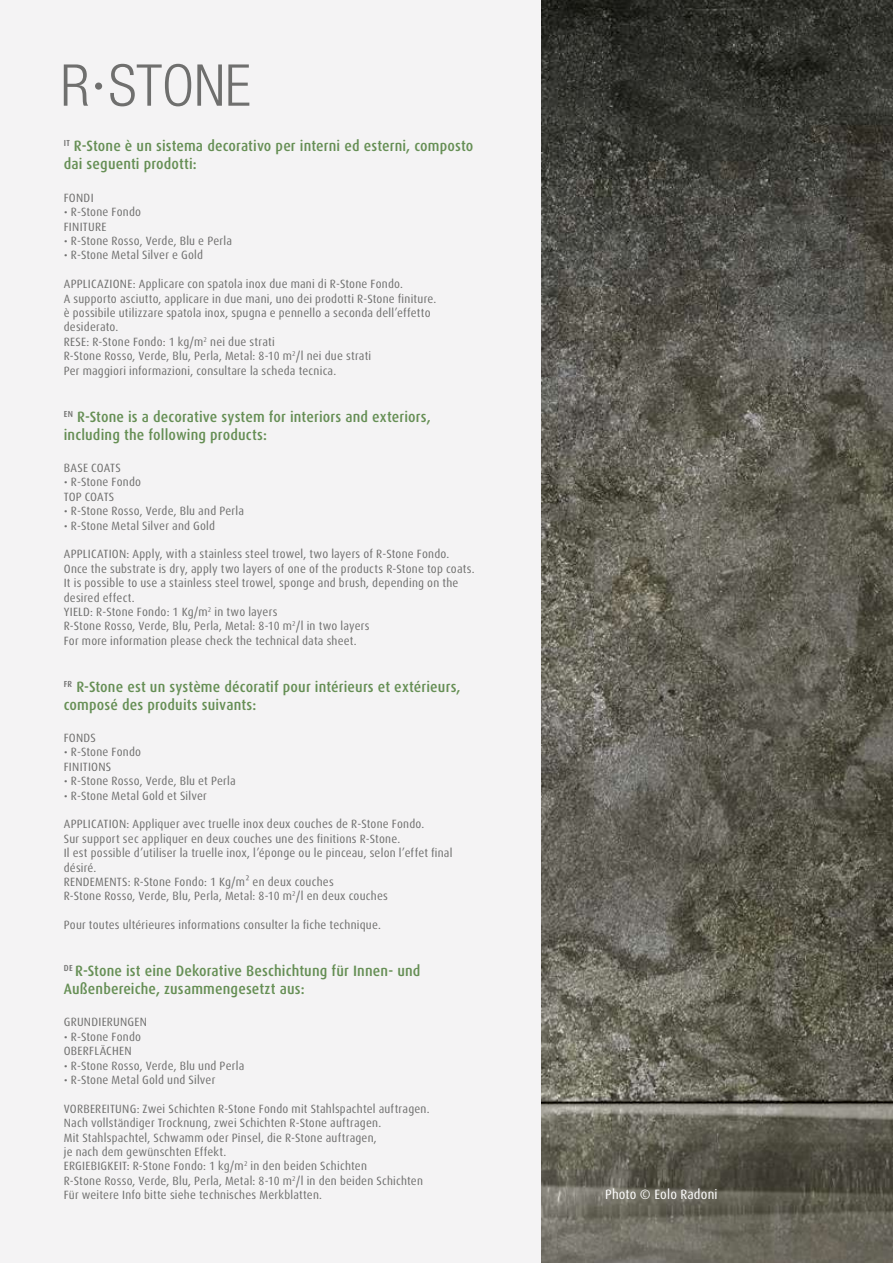
<style>
.page{position:relative;width:893px;height:1263px;background:#f4f3f4}
.page>*{position:absolute;margin:0;border:0;box-sizing:border-box;transform-origin:0 0}
.t1{font:500 15px/18px "Dax Condensed";letter-spacing:.01em;color:#668f55;scale:1.08 1}
.t2{font:condensed 13.5px "Dax Pro";letter-spacing:.015em;color:#fff;scale:1.08 1}
.t3{font:condensed 12px/14.4px "Dax Pro";letter-spacing:.02em;color:#6f6f6e;scale:1.08 1}
</style>
<div class="page">
<img style="left:541px;top:0;width:352px;height:1263px">
<svg style="left:64px;top:64px;width:24px;height:42px"></svg>
<svg style="left:110px;top:64px;width:81px;height:42px"></svg>
<svg style="left:197px;top:64px;width:25px;height:42px"></svg>
<svg style="left:228px;top:64px;width:21px;height:42px"></svg>
<div style="left:95px;top:83px;width:7px;height:7px;background:#6f6f6e;border-radius:50%"></div>
<p class="t1" style="left:64px;top:137px;width:381px"><sup>IT</sup> R-Stone è un sistema decorativo per interni ed esterni, composto dai seguenti prodotti:</p>
<p class="t3" style="left:64px;top:191px;width:29px">FONDI</p>
<p class="t3" style="left:64px;top:205px;width:73px">• R-Stone Fondo<br>FINITURE</p>
<p class="t3" style="left:64px;top:234px;width:157px">• R-Stone Rosso, Verde, Blu e Perla</p>
<p class="t3" style="left:64px;top:248px;width:131px">• R-Stone Metal Silver e Gold</p>
<p class="t3" style="left:64px;top:277px;width:346px">APPLICAZIONE: Applicare con spatola inox due mani di R-Stone Fondo.<br>A supporto asciutto, applicare in due mani, uno dei prodotti R-Stone finiture. è possibile utilizzare spatola inox, spugna e pennello a seconda dell’effetto desiderato.<br>RESE: R-Stone Fondo: 1 kg/m<sup>2</sup> nei due strati<br>R-Stone Rosso, Verde, Blu, Perla, Metal: 8-10 m<sup>2</sup>/l nei due strati<br>Per maggiori informazioni, consultare la scheda tecnica.</p>
<p class="t1" style="left:64px;top:407px;width:341px"><sup>EN</sup> R-Stone is a decorative system for interiors and exteriors, including the following products:</p>
<p class="t3" style="left:64px;top:461px;width:54px">BASE COATS</p>
<p class="t3" style="left:64px;top:475px;width:73px">• R-Stone Fondo<br>TOP COATS</p>
<p class="t3" style="left:64px;top:504px;width:168px">• R-Stone Rosso, Verde, Blu and Perla</p>
<p class="t3" style="left:64px;top:518px;width:142px">• R-Stone Metal Silver and Gold</p>
<p class="t3" style="left:64px;top:547px;width:382px">APPLICATION: Apply, with a stainless steel trowel, two layers of R-Stone Fondo.<br>Once the substrate is dry, apply two layers of one of the products R-Stone top coats.<br>It is possible to use a stainless steel trowel, sponge and brush, depending on the desired effect.<br>YIELD: R-Stone Fondo: 1 Kg/m<sup>2</sup> in two layers<br>R-Stone Rosso, Verde, Blu, Perla, Metal: 8-10 m<sup>2</sup>/l in two layers<br>For more information please check the technical data sheet.</p>
<p class="t1" style="left:64px;top:677px;width:369px"><sup>FR</sup> R-Stone est un système décoratif pour intérieurs et extérieurs, composé des produits suivants:</p>
<p class="t3" style="left:64px;top:731px;width:31px">FONDS</p>
<p class="t3" style="left:64px;top:745px;width:73px">• R-Stone Fondo<br>FINITIONS</p>
<p class="t3" style="left:64px;top:774px;width:161px">• R-Stone Rosso, Verde, Blu et Perla</p>
<p class="t3" style="left:64px;top:788px;width:134px">• R-Stone Metal Gold et Silver</p>
<p class="t3" style="left:64px;top:817px;width:361px">APPLICATION: Appliquer avec truelle inox deux couches de R-Stone Fondo.<br>Sur support sec appliquer en deux couches une des finitions R-Stone.<br>Il est possible d’utiliser la truelle inox, l’éponge ou le pinceau, selon l’effet final désiré.<br>RENDEMENTS: R-Stone Fondo: 1 Kg/m² en deux couches<br>R-Stone Rosso, Verde, Blu, Perla, Metal: 8-10 m<sup>2</sup>/l en deux couches</p>
<p class="t3" style="left:64px;top:918px;width:295px">Pour toutes ultérieures informations consulter la fiche technique.</p>
<p class="t1" style="left:64px;top:962px;width:332px"><sup>DE</sup> R-Stone ist eine Dekorative Beschichtung für Innen- und<br>Außenbereiche, zusammengesetzt aus:</p>
<p class="t3" style="left:64px;top:1015px;width:79px">GRUNDIERUNGEN</p>
<p class="t3" style="left:64px;top:1029px;width:73px">• R-Stone Fondo<br>OBERFLÄCHEN</p>
<p class="t3" style="left:64px;top:1058px;width:169px">• R-Stone Rosso, Verde, Blu und Perla</p>
<p class="t3" style="left:64px;top:1073px;width:142px">• R-Stone Metal Gold und Silver</p>
<p class="t3" style="left:64px;top:1101px;width:340px">VORBEREITUNG: Zwei Schichten R-Stone Fondo mit Stahlspachtel auftragen.<br>Nach vollständiger Trocknung, zwei Schichten R-Stone auftragen.<br>Mit Stahlspachtel, Schwamm oder Pinsel, die R-Stone auftragen,<br>je nach dem gewünschten Effekt.<br>ERGIEBIGKEIT: R-Stone Fondo: 1 kg/m<sup>2</sup> in den beiden Schichten<br>R-Stone Rosso, Verde, Blu, Perla, Metal: 8-10 m<sup>2</sup>/l in den beiden Schichten Für weitere Info bitte siehe technisches Merkblatten.</p>
<p class="t2" style="left:605px;top:1186px;width:106px">Photo © Eolo Radoni</p>
</div>
